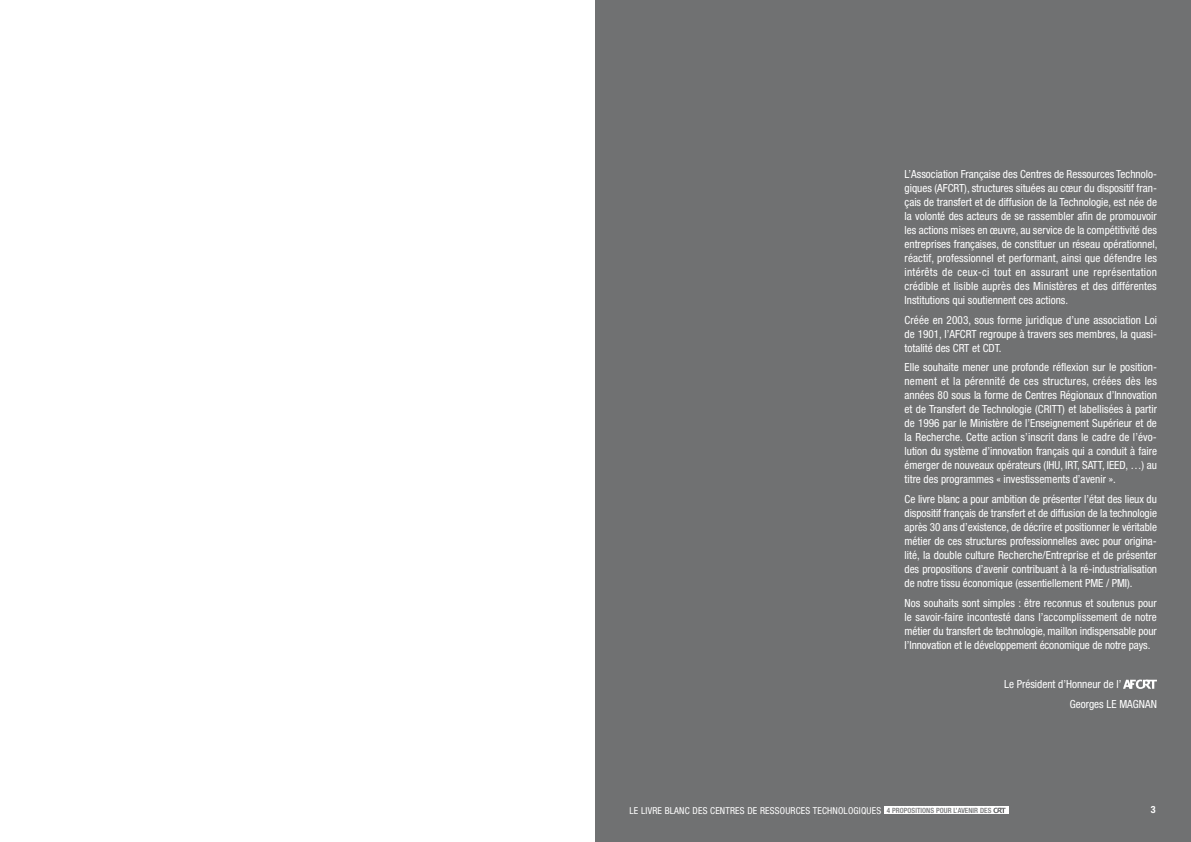
<style>
.page{position:relative;width:1191px;height:842px;background:#fff}
.page>*{position:absolute;margin:0;border:0;box-sizing:border-box;transform-origin:0 0}
.t1{font:condensed 11.2px/14px "Helvetica Neue LT Std";color:#fff;text-align:justify}
.t2{font:700 condensed 10px "Helvetica Neue LT Std";color:#fff}
.t3{font:condensed 9.6px "Helvetica Neue LT Std";letter-spacing:.02em;color:#fff}
.t4{font:500 condensed 7.2px "Helvetica Neue LT Std";letter-spacing:.01em;color:#707172}
</style>
<div class="page">
<div style="left:595px;top:0;width:596px;height:842px;background:#707172"></div>
<svg style="left:1123px;top:679px;width:34px;height:10px"></svg>
<div style="left:883px;top:807px;width:125px;height:7px;background:#fff"></div>
<svg style="left:993px;top:808px;width:12px;height:5px"></svg>
<p class="t1" style="left:904px;top:167px;width:254px">L’Association Française des Centres de Ressources Technolo&shy;giques (AFCRT), structures situées au cœur du dispositif fran&shy;çais de transfert et de diffusion de la Technologie, est née de la volonté des acteurs de se rassembler afin de promouvoir les actions mises en œuvre, au service de la compétitivité des entreprises françaises, de constituer un réseau opérationnel, réactif, professionnel et performant, ainsi que défendre les intérêts de ceux-ci tout en assurant une représentation crédible et lisible auprès des Ministères et des différentes Institutions qui soutiennent ces actions.</p>
<p class="t1" style="left:904px;top:313px;width:254px">Créée en 2003, sous forme juridique d’une association Loi de 1901, l’AFCRT regroupe à travers ses membres, la quasi&shy;totalité des CRT et CDT.</p>
<p class="t1" style="left:904px;top:360px;width:254px">Elle souhaite mener une profonde réflexion sur le position&shy;nement et la pérennité de ces structures, créées dès les années 80 sous la forme de Centres Régionaux d’Innovation et de Transfert de Technologie (CRITT) et labellisées à partir de 1996 par le Ministère de l’Enseignement Supérieur et de la Recherche. Cette action s’inscrit dans le cadre de l’évo&shy;lution du système d’innovation français qui a conduit à faire émerger de nouveaux opérateurs (IHU, IRT, SATT, IEED, …) au titre des programmes « investissements d’avenir ».</p>
<p class="t1" style="left:904px;top:492px;width:254px">Ce livre blanc a pour ambition de présenter l’état des lieux du dispositif français de transfert et de diffusion de la technologie après 30 ans d’existence, de décrire et positionner le véritable métier de ces structures professionnelles avec pour origina&shy;lité, la double culture Recherche/Entreprise et de présenter des propositions d’avenir contribuant à la ré-industrialisation de notre tissu économique (essentiellement PME / PMI).</p>
<p class="t1" style="left:904px;top:596px;width:254px">Nos souhaits sont simples : être reconnus et soutenus pour le savoir-faire incontesté dans l’accomplissement de notre métier du transfert de technologie, maillon indispensable pour l’Innovation et le développement économique de notre pays.</p>
<p class="t1" style="left:1069px;top:674px;width:89px;line-height:19.7px;text-indent:-66px">Le Président d’Honneur de l’<br>Georges LE MAGNAN</p>
<p class="t3" style="left:629px;top:805px;width:47px">Le livre blanc</p>
<p class="t3" style="left:692px;top:805px;width:6px">des</p>
<p class="t3" style="left:710px;top:805px;width:11px">Centres</p>
<p class="t3" style="left:747px;top:805px;width:44px">de Ressources</p>
<p class="t3" style="left:812px;top:805px;width:11px">Techn</p>
<p class="t3" style="left:838px;top:805px;width:35px">ologiques</p>
<p class="t4" style="left:887px;top:806px;width:25px">4 PROPOSITIONS</p>
<p class="t4" style="left:936px;top:806px;width:9px">POUR</p>
<p class="t4" style="left:953px;top:806px;width:16px">L’AVENIR</p>
<p class="t4" style="left:980px;top:806px;width:5px">DES</p>
<p class="t2" style="left:1150px;top:803px;width:6px">3</p>
</div>
